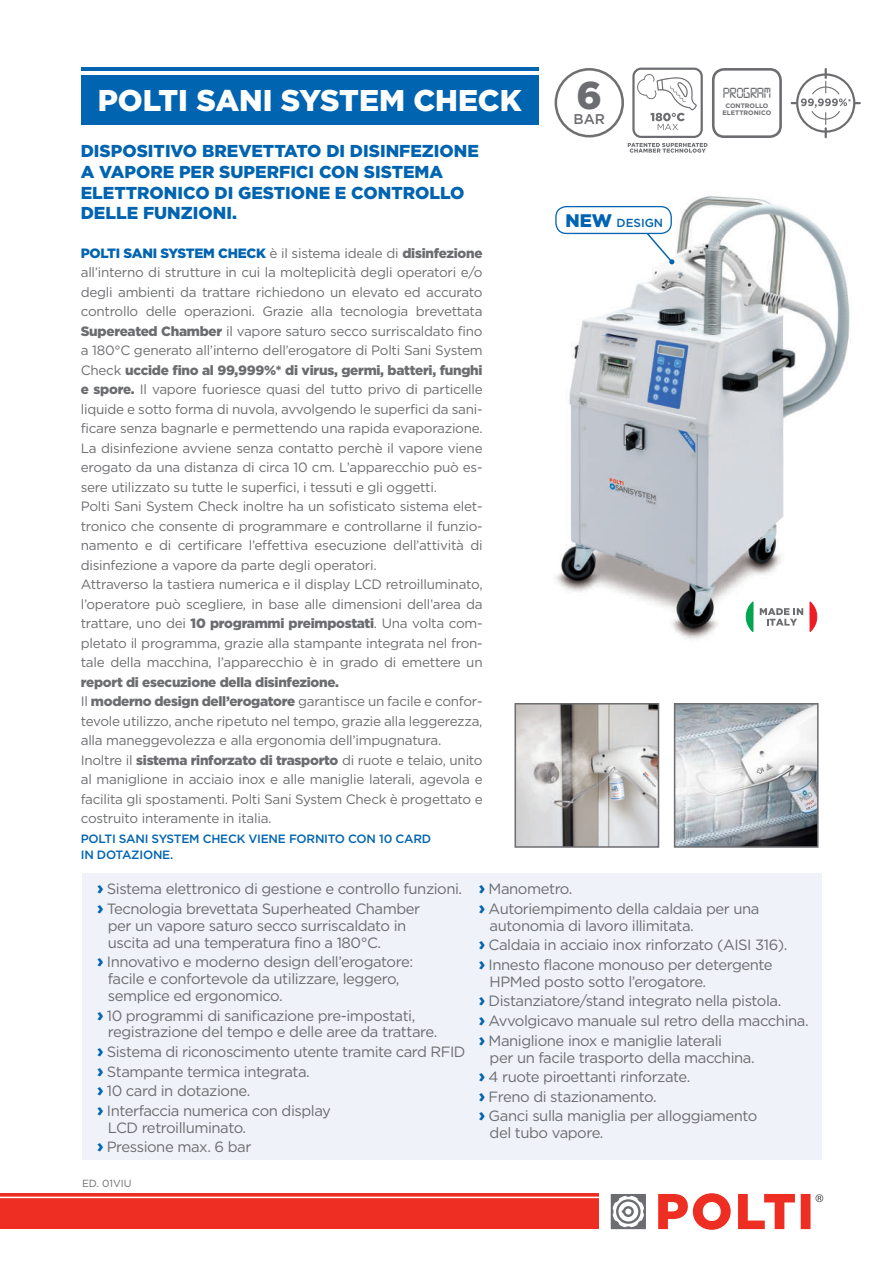
<style>
.page{position:relative;width:893px;height:1263px;background:#fff}
.page>*{position:absolute;margin:0;border:0;box-sizing:border-box;transform-origin:0 0}
.t1{font:900 38.7px "Gotham";color:#6c6d70}
.t2{font:900 30px "Gotham";color:#fff}
.t3{font:900 17.25px/20.7px "Gotham";color:#0164b1}
.t4{font:15.6px "Digital 7";letter-spacing:-.035em;color:#6c6d70}
.t5{font:14.85px/19.6px "Gotham";letter-spacing:-.03em;color:#6c6d70}
.t6{font:500 14.1px "Gotham";color:#6c6d70}
.t7{font:13.5px/19.5px "Gotham";letter-spacing:-.02em;color:#6c6d70;text-align:justify}
.t8{font:13.5px/19.5px "Gotham";letter-spacing:-.02em;color:#6c6d70;text-align:justify}
.t9{font:500 12px/16.5px "Gotham";letter-spacing:-.02em;color:#0164b1}
.t10{font:500 11.7px "Gotham";color:#0164b1}
.t11{font:10.35px "Gotham";color:#6c6d70}
.t12{font:900 7.05px "Gotham";color:#6c6d70}
.t13{font:700 6.45px/6.4px "Gotham";color:#6c6d70;text-align:center}
.s1{font-weight:900;color:#0164b1}
.s2{font-weight:900}
.s3{font-weight:900;font-size:18.15px}
.s4{font-weight:900;font-size:17.55px;color:#0164b1}
.s5{font-style:inherit}
</style>
<div class="page">
<div style="left:81px;top:75px;width:457px;height:49px;background:#0164b1"></div>
<hr style="left:81px;top:68px;width:457px;height:3px;background:#0164b1">
<div style="left:82px;top:874px;width:740px;height:286px;background:#eff2f9"></div>
<img style="left:517px;top:706px;width:139px;height:139px">
<div style="left:514px;top:703px;width:145px;height:145px;border:2px solid #6c6d70"></div>
<img style="left:677px;top:706px;width:139px;height:139px">
<div style="left:674px;top:703px;width:145px;height:145px;border:2px solid #6c6d70"></div>
<img style="left:555px;top:196px;width:295px;height:443px">
<div style="left:555px;top:206px;width:117px;height:28px;border:1px solid #0164b1;border-radius:10px"></div>
<svg style="left:645px;top:231px;width:29px;height:33px"></svg>
<svg style="left:760px;top:608px;width:43px;height:18px"></svg>
<svg style="left:746px;top:602px;width:7px;height:29px"></svg>
<svg style="left:810px;top:602px;width:7px;height:29px"></svg>
<div style="left:0;top:1194px;width:599px;height:35px;background:#ee2e22"></div>
<hr style="left:0;top:1197px;width:608px;height:1px;background:#fff">
<svg style="left:611px;top:1194px;width:35px;height:35px"></svg>
<svg style="left:658px;top:1193px;width:165px;height:37px"></svg>
<div style="left:712px;top:68px;width:70px;height:70px;border:3px solid #6c6d70;border-radius:11px"></div>
<svg style="left:791px;top:68px;width:70px;height:70px"></svg>
<svg style="left:555px;top:67px;width:152px;height:86px"></svg>
<h2 class="t2" style="left:98px;top:83px;width:425px">POLTI SANI SYSTEM CHECK</h2>
<p class="t3" style="left:81px;top:140px;width:400px">DISPOSITIVO BREVETTATO DI DISINFEZIONE<br>A VAPORE PER SUPERFICI CON SISTEMA<br>ELETTRONICO DI GESTIONE E CONTROLLO<br>DELLE FUNZIONI.</p>
<p class="t7" style="left:81px;top:243px;width:403px"><span class="s1">POLTI SANI SYSTEM CHECK</span> è il sistema ideale di <span class="s2">disinfezione </span>all’interno di strutture in cui la molteplicità degli operatori e/o degli ambienti da trattare richiedono un elevato ed accurato controllo delle operazioni. Grazie alla tecnologia brevettata <span class="s2">Supereated Chamber</span> il vapore saturo secco surriscaldato fino a 180°C generato all’interno dell’erogatore di Polti Sani System Check <span class="s2">uccide fino al 99,999%* di virus, germi, batteri, funghi e spore.</span> Il vapore fuoriesce quasi del tutto privo di particelle liquide e sotto forma di nuvola, avvolgendo le superfici da sani&shy;ficare senza bagnarle e permettendo una rapida evaporazione.<br>La disinfezione avviene senza contatto perchè il vapore viene erogato da una distanza di circa 10 cm. L’apparecchio può es&shy;sere utilizzato su tutte le superfici, i tessuti e gli oggetti.</p>
<p class="t8" style="left:81px;top:496px;width:403px">Polti Sani System Check inoltre ha un sofisticato sistema elet&shy;tronico che consente di programmare e controllarne il funzio&shy;namento e di certificare l’effettiva esecuzione dell’attività di disinfezione a vapore da parte degli operatori.</p>
<p class="t7" style="left:81px;top:574px;width:403px">Attraverso la tastiera numerica e il display LCD retroilluminato, l’operatore può scegliere, in base alle dimensioni dell’area da trattare, uno dei <span class="s2">10 programmi preimpostati</span>. Una volta com&shy;pletato il programma, grazie alla stampante integrata nel fron&shy;tale della macchina, l’apparecchio è in grado di emettere un</p>
<p class="t7" style="left:81px;top:672px;width:403px;text-align:left"><span class="s2">report di esecuzione della disinfezione.<br></span>Il <span class="s2">moderno design dell’erogatore</span> garantisce un facile e confor&shy;tevole utilizzo, anche ripetuto nel tempo, grazie alla leggerezza, alla maneggevolezza e alla ergonomia dell’impugnatura.<br>Inoltre il <span class="s2">sistema rinforzato di trasporto</span> di ruote e telaio, unito al maniglione in acciaio inox e alle maniglie laterali, agevola e facilita gli spostamenti. Polti Sani System Check è progettato e costruito interamente in italia.</p>
<p class="t9" style="left:81px;top:830px;width:352px">POLTI SANI SYSTEM CHECK VIENE FORNITO CON 10 CARD<br>IN DOTAZIONE.</p>
<h1 class="t1" style="left:576px;top:73px;width:27px">6</h1>
<p class="t6" style="left:573px;top:111px;width:33px">BAR</p>
<p class="t10" style="left:565px;top:216px;width:99px"><span class="s3">NEW</span> DESIGN</p>
<p class="t4" style="left:723px;top:86px;width:50px">PROGRAM</p>
<p class="t13" style="left:722px;top:102px;width:50px">CONTROLLO<br>ELETTRONICO</p>
<p class="t5" style="left:97px;top:879px;width:367px"><span class="s4">›</span> Sistema elettronico di gestione e controllo funzioni. <span class="s4">›</span> Tecnologia brevettata <span class="s5">Superheated Chamber</span></p>
<p class="t5" style="left:108px;top:917px;width:300px;line-height:17px">per un vapore saturo secco surriscaldato in uscita ad una temperatura fino a 180°C.</p>
<p class="t5" style="left:108px;top:953px;width:307px;line-height:17px;text-indent:-11px"><span class="s4">›</span> Innovativo e moderno design dell’erogatore: facile e confortevole da utilizzare, leggero, semplice ed ergonomico.</p>
<p class="t5" style="left:108px;top:1006px;width:331px;line-height:17px;text-indent:-11px"><span class="s4">›</span> 10 programmi di sanificazione pre-impostati, registrazione del tempo e delle aree da trattare.</p>
<p class="t5" style="left:97px;top:1042px;width:370px"><span class="s4">›</span> Sistema di riconoscimento utente tramite card RFID <span class="s4">›</span> Stampante termica integrata.<br><span class="s4">›</span> 10 card in dotazione.<br><span class="s4">›</span> Interfaccia numerica con display</p>
<p class="t5" style="left:97px;top:1117px;width:156px;text-align:center">LCD retroilluminato.<br><span class="s4">›</span> Pressione max. 6 bar</p>
<p class="t11" style="left:82px;top:1177px;width:51px">ED. 01VIU</p>
<p class="t5" style="left:479px;top:879px;width:282px"><span class="s4">›</span> Manometro.<br><span class="s4">›</span> Autoriempimento della caldaia per una</p>
<p class="t5" style="left:479px;top:915px;width:310px;text-indent:11px">autonomia di lavoro illimitata.<br><span class="s4">›</span> Caldaia in acciaio inox rinforzato (AISI 316). <span class="s4">›</span> Innesto flacone monouso per detergente</p>
<p class="t5" style="left:479px;top:971px;width:331px;text-indent:11px">HPMed posto sotto l’erogatore.<br><span class="s4">›</span> Distanziatore/stand integrato nella pistola.<br><span class="s4">›</span> Avvolgicavo manuale sul retro della macchina. <span class="s4">›</span> Maniglione inox e maniglie laterali</p>
<p class="t5" style="left:479px;top:1047px;width:280px;text-indent:11px">per un facile trasporto della macchina. <span class="s4">›</span> 4 ruote piroettanti rinforzate.<br><span class="s4">›</span> Freno di stazionamento.<br><span class="s4">›</span> Ganci sulla maniglia per alloggiamento</p>
<p class="t5" style="left:490px;top:1123px;width:115px">del tubo vapore.</p>
<p class="t12" style="left:848px;top:97px;width:4px">*</p>
</div>
